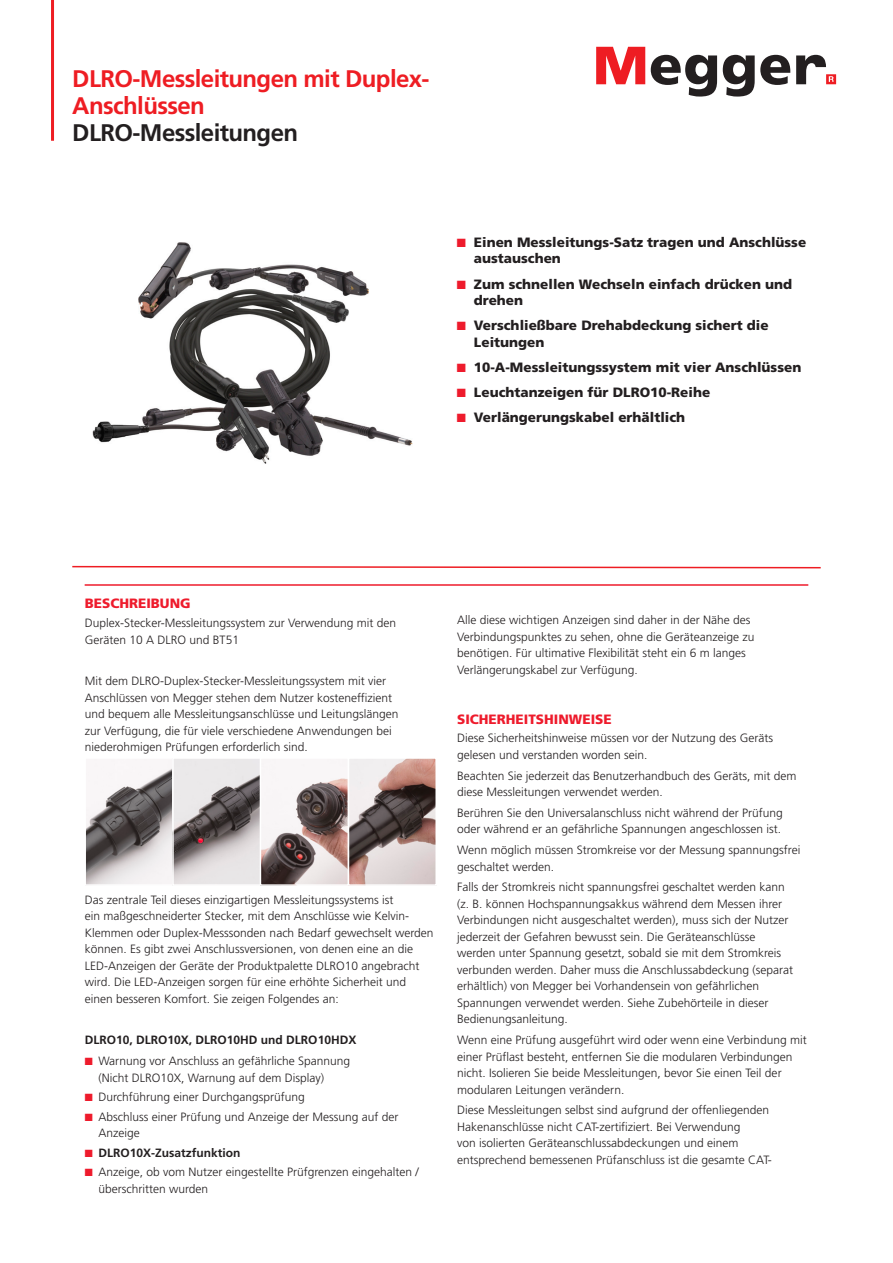
<style>
.page{position:relative;width:893px;height:1263px;background:#fff}
.page>*{position:absolute;margin:0;border:0;box-sizing:border-box;transform-origin:0 0}
.t1{font:700 24px/27px "Frutiger LT Pro";letter-spacing:-.025em;color:#ee1d23}
.t2{font:700 24px "Frutiger LT Pro";letter-spacing:-.025em;color:#231f20}
.t3{font:900 13.5px/16.5px "Frutiger LT Pro";color:#231f20}
.Primary_Section_Head{font:900 13.5px "Frutiger LT Pro";color:#ee1b2c}
.Body_Content{font:300 12px/16.5px "Frutiger LT Pro";color:#231f20}
.Body_Content-2{font:700 12px "Frutiger LT Pro";color:#231f20}
.s1{color:#ee1b2c}
</style>
<div class="page">
<hr style="left:51px;top:0;width:3px;height:141px;background:#ee1d23">
<svg style="left:596px;top:47px;width:49px;height:37px"></svg>
<svg style="left:651px;top:55px;width:66px;height:42px"></svg>
<svg style="left:723px;top:55px;width:67px;height:42px"></svg>
<svg style="left:796px;top:55px;width:40px;height:29px"></svg>
<svg style="left:72px;top:565px;width:749px;height:4px"></svg>
<hr style="left:85px;top:584px;width:723px;height:2px;background:#ee1b2c">
<img style="left:87px;top:760px;width:347px;height:123px">
<div style="left:84px;top:757px;width:90px;height:129px;border:2px solid #fff"></div>
<div style="left:172px;top:757px;width:89px;height:129px;border:2px solid #fff"></div>
<div style="left:260px;top:757px;width:89px;height:129px;border:2px solid #fff"></div>
<div style="left:348px;top:757px;width:89px;height:129px;border:2px solid #fff"></div>
<img style="left:92px;top:242px;width:321px;height:222px">
<h1 class="t1" style="left:72px;top:65px;width:359px">DLRO-Messleitungen mit Duplex-<br>Anschlüssen</h1>
<h1 class="t2" style="left:72px;top:118px;width:227px">DLRO-Messleitungen</h1>
<p class="t3" style="left:474px;top:234px;width:334px;text-indent:-17px"><span class="s1">■</span> Einen Messleitungs-Satz tragen und Anschlüsse austauschen</p>
<p class="t3" style="left:474px;top:275px;width:320px;text-indent:-17px"><span class="s1">■</span> Zum schnellen Wechseln einfach drücken und drehen</p>
<p class="t3" style="left:474px;top:317px;width:296px;text-indent:-17px"><span class="s1">■</span> Verschließbare Drehabdeckung sichert die<br>Leitungen</p>
<p class="t3" style="left:457px;top:358px;width:346px"><span class="s1">■</span> 10-A-Messleitungssystem mit vier Anschlüssen</p>
<p class="t3" style="left:457px;top:383px;width:255px"><span class="s1">■</span> Leuchtanzeigen für DLRO10-Reihe</p>
<p class="t3" style="left:457px;top:408px;width:230px"><span class="s1">■</span> Verlängerungskabel erhältlich</p>
<p class="Primary_Section_Head" style="left:85px;top:595px;width:107px">BESCHREIBUNG</p>
<p class="Body_Content" style="left:85px;top:615px;width:313px">Duplex-Stecker-Messleitungssystem zur Verwendung mit den<br>Geräten 10 A DLRO und BT51</p>
<p class="Body_Content" style="left:85px;top:673px;width:315px">Mit dem DLRO-Duplex-Stecker-Messleitungssystem mit vier Anschlüssen von Megger stehen dem Nutzer kosteneffizient und bequem alle Messleitungsanschlüsse und Leitungslängen zur Verfügung, die für viele verschiedene Anwendungen bei niederohmigen Prüfungen erforderlich sind.</p>
<p class="Body_Content" style="left:85px;top:891px;width:350px">Das zentrale Teil dieses einzigartigen Messleitungssystems ist<br>ein maßgeschneiderter Stecker, mit dem Anschlüsse wie Kelvin-Klemmen oder Duplex-Messsonden nach Bedarf gewechselt werden können. Es gibt zwei Anschlussversionen, von denen eine an die LED-Anzeigen der Geräte der Produktpalette DLRO10 angebracht wird. Die LED-Anzeigen sorgen für eine erhöhte Sicherheit und einen besseren Komfort. Sie zeigen Folgendes an:</p>
<p class="Body_Content-2" style="left:85px;top:1033px;width:273px">DLRO10, DLRO10X, DLRO10HD und DLRO10HDX</p>
<p class="Body_Content" style="left:98px;top:1053px;width:253px;text-indent:-14px"><span class="s1">■</span> Warnung vor Anschluss an gefährliche Spannung (Nicht DLRO10X, Warnung auf dem Display)</p>
<p class="Body_Content" style="left:85px;top:1089px;width:221px"><span class="s1">■</span> Durchführung einer Durchgangsprüfung</p>
<p class="Body_Content" style="left:98px;top:1108px;width:302px;text-indent:-14px"><span class="s1">■</span> Abschluss einer Prüfung und Anzeige der Messung auf der<br>Anzeige</p>
<p class="Body_Content-2" style="left:85px;top:1145px;width:157px"><span class="s1">■</span> DLRO10X-Zusatzfunktion</p>
<p class="Body_Content" style="left:98px;top:1164px;width:322px;text-indent:-14px"><span class="s1">■</span> Anzeige, ob vom Nutzer eingestellte Prüfgrenzen eingehalten / überschritten wurden</p>
<p class="Body_Content" style="left:457px;top:612px;width:299px">Alle diese wichtigen Anzeigen sind daher in der Nähe des Verbindungspunktes zu sehen, ohne die Geräteanzeige zu benötigen. Für ultimative Flexibilität steht ein 6 m langes Verlängerungskabel zur Verfügung.</p>
<p class="Primary_Section_Head" style="left:457px;top:711px;width:156px">SICHERHEITSHINWEISE</p>
<p class="Body_Content" style="left:457px;top:730px;width:318px">Diese Sicherheitshinweise müssen vor der Nutzung des Geräts gelesen und verstanden worden sein.</p>
<p class="Body_Content" style="left:457px;top:767px;width:341px">Beachten Sie jederzeit das Benutzerhandbuch des Geräts, mit dem diese Messleitungen verwendet werden.</p>
<p class="Body_Content" style="left:457px;top:805px;width:327px">Berühren Sie den Universalanschluss nicht während der Prüfung oder während er an gefährliche Spannungen angeschlossen ist.</p>
<p class="Body_Content" style="left:457px;top:842px;width:345px">Wenn möglich müssen Stromkreise vor der Messung spannungsfrei geschaltet werden.</p>
<p class="Body_Content" style="left:457px;top:879px;width:337px">Falls der Stromkreis nicht spannungsfrei geschaltet werden kann (z. B. können Hochspannungsakkus während dem Messen ihrer Verbindungen nicht ausgeschaltet werden), muss sich der Nutzer jederzeit der Gefahren bewusst sein. Die Geräteanschlüsse werden unter Spannung gesetzt, sobald sie mit dem Stromkreis verbunden werden. Daher muss die Anschlussabdeckung (separat erhältlich) von Megger bei Vorhandensein von gefährlichen Spannungen verwendet werden. Siehe Zubehörteile in dieser Bedienungsanleitung.</p>
<p class="Body_Content" style="left:457px;top:1032px;width:351px">Wenn eine Prüfung ausgeführt wird oder wenn eine Verbindung mit einer Prüflast besteht, entfernen Sie die modularen Verbindungen nicht. Isolieren Sie beide Messleitungen, bevor Sie einen Teil der modularen Leitungen verändern.</p>
<p class="Body_Content" style="left:457px;top:1102px;width:316px">Diese Messleitungen selbst sind aufgrund der offenliegenden Hakenanschlüsse nicht CAT-zertifiziert. Bei Verwendung<br>von isolierten Geräteanschlussabdeckungen und einem entsprechend bemessenen Prüfanschluss ist die gesamte CAT-</p>
</div>
